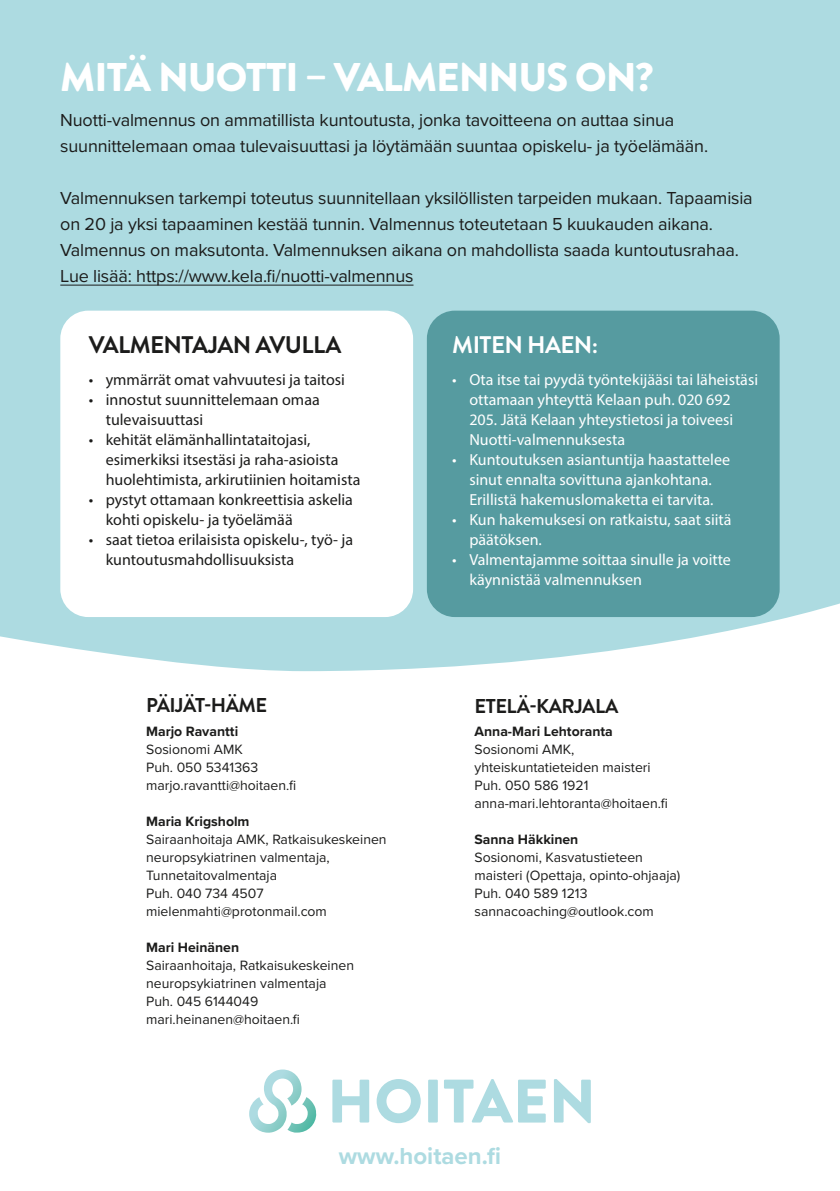
<style>
.page{position:relative;width:840px;height:1191px;background:#fff}
.page>*{position:absolute;margin:0;border:0;box-sizing:border-box;transform-origin:0 0}
.t1{font:900 40px "Brandon Grotesque";letter-spacing:-.025em;color:#fff}
.t2{font:700 24px "Brandon Grotesque";letter-spacing:-.025em;color:#1c1c1b}
.t3{font:700 24px "Proxima Nova";color:#addbe1}
.t4{font:700 24px "Brandon Grotesque";letter-spacing:-.025em;color:#fff}
.t5{font:700 20px "Brandon Grotesque";letter-spacing:-.025em;color:#1c1c1b}
.t6{font:18px/26px "Proxima Nova";letter-spacing:-.01em;color:#1c1c1b}
.t7{font:16px/20px "Myriad Pro";color:#fff}
.t8{font:16px/20px "Myriad Pro";color:#1c1c1b}
.t9{font:14px/18px "Proxima Nova";color:#1c1c1b}
.t10{font:700 14px "Proxima Nova";color:#1c1c1b}
</style>
<div class="page">
<div style="left:0;top:0;width:839px;height:671px;background:#addbe1"></div>
<div style="left:60px;top:311px;width:353px;height:306px;background:#fff;border-radius:28px"></div>
<div style="left:426px;top:311px;width:353px;height:306px;background:#569ba0;border-radius:28px"></div>
<hr style="left:60px;top:285px;width:353px;height:1px;background:#1c1c1b">
<svg style="left:287px;top:1098px;width:29px;height:34px"></svg>
<svg style="left:258px;top:1088px;width:20px;height:36px"></svg>
<svg style="left:332px;top:1079px;width:37px;height:43px"></svg>
<svg style="left:376px;top:1079px;width:44px;height:44px"></svg>
<div style="left:428px;top:1079px;width:9px;height:43px;background:#addbe1"></div>
<svg style="left:444px;top:1079px;width:101px;height:43px"></svg>
<svg style="left:554px;top:1079px;width:36px;height:44px"></svg>
<h1 class="t1" style="left:60px;top:49px;width:594px">MITÄ NUOTTI – VALMENNUS ON?</h1>
<p class="t6" style="left:60px;top:106px;width:649px">Nuotti-valmennus on ammatillista kuntoutusta, jonka tavoitteena on auttaa sinua suunnittelemaan omaa tulevaisuuttasi ja löytämään suuntaa opiskelu- ja työelämään.</p>
<p class="t6" style="left:60px;top:184px;width:693px">Valmennuksen tarkempi toteutus suunnitellaan yksilöllisten tarpeiden mukaan. Tapaamisia on 20 ja yksi tapaaminen kestää tunnin. Valmennus toteutetaan 5 kuukauden aikana.<br>Valmennus on maksutonta. Valmennuksen aikana on mahdollista saada kuntoutusrahaa.<br>Lue lisää: https://www.kela.fi/nuotti-valmennus</p>
<h2 class="t2" style="left:89px;top:328px;width:254px">VALMENTAJAN AVULLA</h2>
<p class="t8" style="left:89px;top:369px;width:258px">• ymmärrät omat vahvuutesi ja taitosi</p>
<p class="t8" style="left:106px;top:389px;width:215px;text-indent:-17px">• innostut suunnittelemaan omaa tulevaisuuttasi</p>
<p class="t8" style="left:106px;top:429px;width:256px;text-indent:-17px">• kehität elämänhallintataitojasi, esimerkiksi itsestäsi ja raha-asioista huolehtimista, arkirutiinien hoitamista</p>
<p class="t8" style="left:106px;top:489px;width:248px;text-indent:-17px">• pystyt ottamaan konkreettisia askelia kohti opiskelu- ja työelämää</p>
<p class="t8" style="left:106px;top:529px;width:249px;text-indent:-17px">• saat tietoa erilaisista opiskelu-, työ- ja kuntoutusmahdollisuuksista</p>
<h3 class="t5" style="left:146px;top:691px;width:123px">PÄIJÄT-HÄME</h3>
<p class="t10" style="left:146px;top:721px;width:93px">Marjo Ravantti</p>
<p class="t9" style="left:146px;top:739px;width:151px">Sosionomi AMK<br>Puh. 050 5341363 marjo.ravantti@hoitaen.fi</p>
<p class="t10" style="left:146px;top:811px;width:105px">Maria Krigsholm</p>
<p class="t9" style="left:146px;top:829px;width:242px">Sairaanhoitaja AMK, Ratkaisukeskeinen neuropsykiatrinen valmentaja,<br>Tunnetaitovalmentaja<br>Puh. 040 734 4507 mielenmahti@protonmail.com</p>
<p class="t10" style="left:146px;top:937px;width:94px">Mari Heinänen</p>
<p class="t9" style="left:146px;top:956px;width:209px">Sairaanhoitaja, Ratkaisukeskeinen neuropsykiatrinen valmentaja<br>Puh. 045 6144049 mari.heinanen@hoitaen.fi</p>
<h2 class="t4" style="left:452px;top:328px;width:147px">MITEN HAEN:</h2>
<p class="t7" style="left:469px;top:369px;width:290px;text-indent:-17px">• Ota itse tai pyydä työntekijääsi tai läheistäsi ottamaan yhteyttä Kelaan puh. 020 692<br>205. Jätä Kelaan yhteystietosi ja toiveesi Nuotti-valmennuksesta</p>
<p class="t7" style="left:452px;top:449px;width:279px;text-align:center">• Kuntoutuksen asiantuntija haastattelee sinut ennalta sovittuna ajankohtana.<br>Erillistä hakemuslomaketta ei tarvita.</p>
<p class="t7" style="left:469px;top:509px;width:263px;text-indent:-17px">• Kun hakemuksesi on ratkaistu, saat siitä päätöksen.</p>
<p class="t7" style="left:469px;top:549px;width:263px;text-indent:-17px">• Valmentajamme soittaa sinulle ja voitte käynnistää valmennuksen</p>
<h3 class="t5" style="left:474px;top:692px;width:145px">ETELÄ-KARJALA</h3>
<p class="t10" style="left:474px;top:721px;width:140px">Anna-Mari Lehtoranta</p>
<p class="t9" style="left:474px;top:739px;width:195px">Sosionomi AMK, yhteiskuntatieteiden maisteri<br>Puh. 050 586 1921 anna-mari.lehtoranta@hoitaen.fi</p>
<p class="t10" style="left:474px;top:829px;width:105px">Sanna Häkkinen</p>
<p class="t9" style="left:474px;top:847px;width:207px">Sosionomi, Kasvatustieteen maisteri (Opettaja, opinto-ohjaaja)<br>Puh. 040 589 1213 sannacoaching@outlook.com</p>
<h2 class="t3" style="left:338px;top:1137px;width:164px">www.hoitaen.fi</h2>
</div>
